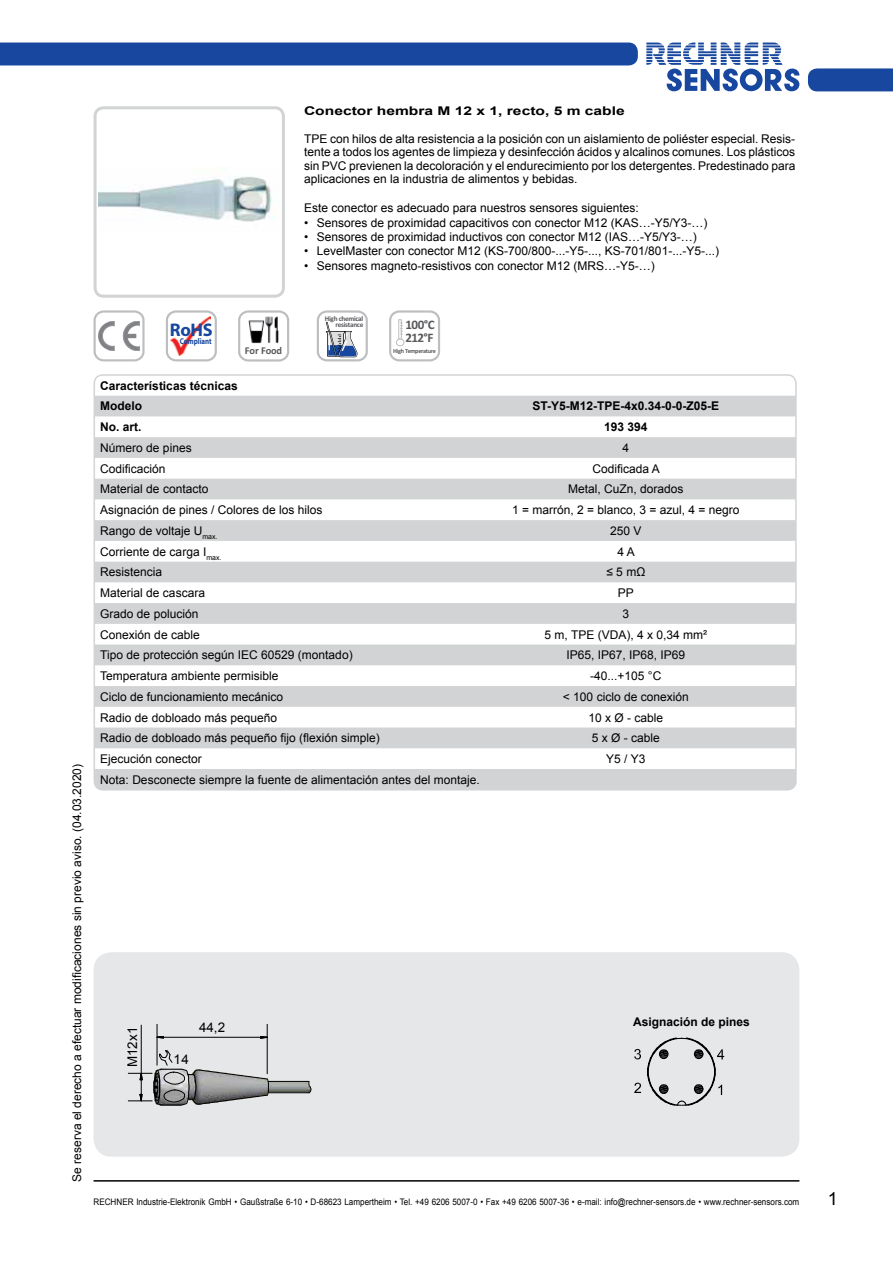
<style>
.page{position:relative;width:893px;height:1263px;background:#fff}
.page>*{position:absolute;margin:0;border:0;box-sizing:border-box;transform-origin:0 0}
.t1{font:700 18.3px "Myriad Pro";color:#17479e}
.t2{font:18px "Arial";color:#000}
.t3{font:13.35px "Arial";color:#000}
.t4{font:700 13.05px/13px "Calibri";letter-spacing:-.055em;color:#58595b}
.t5{font:12px/13.5px "Arial";color:#000;text-align:justify}
.t6{font:700 12px/20.7px "Arial";color:#000}
.t7{font:700 12px "Arial";color:#000;scale:1.3 1}
.t8{font:700 10.5px "Calibri";letter-spacing:-.02em;color:#58595b}
.t9{font:9px "Arial";color:#000;scale:.9 1}
.t10{font:700 8.4px "Myriad Pro";color:#17479e;scale:.82 1}
.t11{font:700 7.2px/6.1px "Calibri";letter-spacing:-.045em;color:#58595b;text-align:right}
.t12{font:700 6.3px "Calibri";letter-spacing:-.045em;color:#58595b}
</style>
<div class="page">
<svg style="left:646px;top:43px;width:153px;height:48px"></svg>
<div style="left:808px;top:68px;width:85px;height:23px;background:#17479e"></div>
<hr style="left:94px;top:1180px;width:705px;height:1px;background:#000">
<div style="left:0;top:43px;width:638px;height:22px;background:#17479e"></div>
<div style="left:94px;top:952px;width:705px;height:205px;background:#e6e7e8;border-radius:18px"></div>
<div style="left:94px;top:310px;width:51px;height:51px;border:2px solid #bcbec0;border-radius:9px"></div>
<svg style="left:98px;top:321px;width:42px;height:30px"></svg>
<div style="left:166px;top:310px;width:51px;height:51px;border:2px solid #bcbec0;border-radius:9px"></div>
<img style="left:171px;top:316px;width:39px;height:40px">
<div style="left:317px;top:310px;width:51px;height:51px;border:2px solid #bcbec0;border-radius:9px"></div>
<svg style="left:325px;top:322px;width:33px;height:35px"></svg>
<div style="left:389px;top:310px;width:51px;height:51px;border:2px solid #bcbec0;border-radius:9px"></div>
<div style="left:396px;top:339px;width:8px;height:7px;border:1px solid #bcbec0;border-radius:50%"></div>
<div style="left:398px;top:319px;width:4px;height:20px;border:1px solid #bcbec0"></div>
<svg style="left:399px;top:320px;width:4px;height:19px"></svg>
<div style="left:238px;top:310px;width:51px;height:52px;border:2px solid #bcbec0;border-radius:9px"></div>
<img style="left:248px;top:316px;width:31px;height:28px">
<div style="left:94px;top:106px;width:191px;height:192px;border:3px solid #d1d3d4;border-radius:9px"></div>
<img style="left:99px;top:176px;width:176px;height:46px">
<img style="left:269px;top:1080px;width:41px;height:14px">
<svg style="left:308px;top:1080px;width:4px;height:13px"></svg>
<hr style="left:268px;top:1081px;width:41px;height:1px;background:#000">
<hr style="left:268px;top:1092px;width:41px;height:1px;background:#000">
<svg style="left:128px;top:1049px;width:141px;height:57px"></svg>
<hr style="left:141px;top:1025px;width:1px;height:48px;background:#000">
<svg style="left:156px;top:1035px;width:8px;height:4px"></svg>
<svg style="left:260px;top:1035px;width:7px;height:4px"></svg>
<hr style="left:164px;top:1037px;width:97px;height:1px;background:#000">
<hr style="left:157px;top:1024px;width:1px;height:41px;background:#000">
<hr style="left:267px;top:1024px;width:1px;height:50px;background:#000">
<svg style="left:634px;top:1049px;width:7px;height:10px"></svg>
<svg style="left:634px;top:1083px;width:7px;height:10px"></svg>
<svg style="left:647px;top:1037px;width:77px;height:69px"></svg>
<svg style="left:94px;top:396px;width:702px;height:394px;fill:#d4d6d7"></svg>
<div style="left:94px;top:374px;width:703px;height:416px;border:2px solid #d1d3d4;border-radius:9px"></div>
<p class="t7" style="left:304px;top:103px;width:248px">Conector hembra M 12 x 1, recto, 5 m cable</p>
<p class="t5" style="left:304px;top:132px;width:493px">TPE con hilos de alta resistencia a la posición con un aislamiento de poliéster especial. Resis&shy;tente a todos los agentes de limpieza y desinfección ácidos y alcalinos comunes. Los plásticos sin PVC previenen la decoloración y el endurecimiento por los detergentes. Predestinado para aplicaciones en la industria de alimentos y bebidas.</p>
<p class="t5" style="left:304px;top:201px;width:336px">Este conector es adecuado para nuestros sensores siguientes:</p>
<p class="t5" style="left:304px;top:216px;width:405px">• Sensores de proximidad capacitivos con conector M12 (KAS…-Y5/Y3-…)</p>
<p class="t5" style="left:304px;top:230px;width:394px">• Sensores de proximidad inductivos con conector M12 (IAS…-Y5/Y3-…)</p>
<p class="t5" style="left:304px;top:245px;width:416px">• LevelMaster con conector M12 (KS-700/800-...-Y5-..., KS-701/801-...-Y5-...)</p>
<p class="t5" style="left:304px;top:259px;width:352px">• Sensores magneto-resistivos con conector M12 (MRS…-Y5-…)</p>
<p class="t5" style="left:70px;top:1181px;width:419px;rotate:-90deg">Se reserva el derecho a efectuar modificaciones sin previo aviso. (04.03.2020)</p>
<h1 class="t1" style="left:170px;top:318px;width:44px">RoHS</h1>
<p class="t10" style="left:180px;top:335px;width:41px">Compliant</p>
<p class="t11" style="left:325px;top:315px;width:40px">High chemical resistance</p>
<p class="t4" style="left:406px;top:318px;width:31px">100°C<br>212°F</p>
<p class="t8" style="left:245px;top:344px;width:39px">For Food</p>
<p class="t12" style="left:393px;top:347px;width:44px">High Temperature</p>
<p class="t6" style="left:100px;top:375px;width:139px">Características técnicas<br>Modelo</p>
<p class="t6" style="left:532px;top:396px;width:188px">ST-Y5-M12-TPE-4x0.34-0-0-Z05-E</p>
<p class="t6" style="left:100px;top:417px;width:43px">No. art.</p>
<p class="t6" style="left:604px;top:417px;width:45px">193 394</p>
<p class="t5" style="left:100px;top:441px;width:93px">Número de pines</p>
<p class="t5" style="left:622px;top:441px;width:8px">4</p>
<p class="t5" style="left:100px;top:462px;width:67px">Codificación</p>
<p class="t5" style="left:592px;top:462px;width:69px">Codificada A</p>
<p class="t5" style="left:100px;top:483px;width:110px">Material de contacto</p>
<p class="t5" style="left:568px;top:483px;width:117px">Metal, CuZn, dorados</p>
<p class="t5" style="left:100px;top:503px;width:224px">Asignación de pines / Colores de los hilos</p>
<p class="t5" style="left:512px;top:503px;width:229px">1 = marrón, 2 = blanco, 3 = azul, 4 = negro</p>
<p class="t5" style="left:100px;top:524px;width:119px">Rango de voltaje U<sub>max.</sub></p>
<p class="t5" style="left:610px;top:524px;width:33px">250 V</p>
<p class="t5" style="left:100px;top:545px;width:123px">Corriente de carga I<sub>max.</sub></p>
<p class="t5" style="left:617px;top:545px;width:19px">4A</p>
<p class="t5" style="left:100px;top:565px;width:64px">Resistencia</p>
<p class="t5" style="left:606px;top:565px;width:40px">≤5mΩ</p>
<p class="t5" style="left:100px;top:586px;width:106px">Material de cascara</p>
<p class="t5" style="left:618px;top:586px;width:18px">PP</p>
<p class="t5" style="left:100px;top:607px;width:100px">Grado de polución</p>
<p class="t5" style="left:622px;top:607px;width:8px">3</p>
<p class="t5" style="left:100px;top:628px;width:101px">Conexión de cable</p>
<p class="t5" style="left:545px;top:628px;width:164px">5 m, TPE (VDA), 4 x 0,34 mm²</p>
<p class="t5" style="left:100px;top:648px;width:254px">Tipo de protección según IEC 60529 (montado)</p>
<p class="t5" style="left:566px;top:648px;width:120px">IP65, IP67, IP68, IP69</p>
<p class="t5" style="left:100px;top:669px;width:180px">Temperatura ambiente permisible</p>
<p class="t5" style="left:590px;top:669px;width:73px">-40...+105 °C</p>
<p class="t5" style="left:100px;top:690px;width:184px">Ciclo de funcionamiento mecánico</p>
<p class="t5" style="left:563px;top:690px;width:127px">&lt; 100 ciclo de conexión</p>
<p class="t5" style="left:100px;top:711px;width:178px">Radio de dobloado más pequeño</p>
<p class="t5" style="left:588px;top:711px;width:76px">10 x Ø - cable</p>
<p class="t5" style="left:100px;top:731px;width:281px">Radio de dobloado más pequeño fijo (flexión simple)</p>
<p class="t5" style="left:592px;top:731px;width:70px">5 x Ø - cable</p>
<p class="t5" style="left:100px;top:752px;width:103px">Ejecución conector</p>
<p class="t5" style="left:606px;top:752px;width:41px">Y5 / Y3</p>
<p class="t5" style="left:100px;top:773px;width:381px">Nota: Desconecte siempre la fuente de alimentación antes del montaje.</p>
<p class="t3" style="left:124px;top:1067px;width:42px;rotate:-90deg">M12x1</p>
<p class="t3" style="left:174px;top:1050px;width:17px">14</p>
<p class="t3" style="left:199px;top:1018px;width:28px">44,2</p>
<p class="t6" style="left:633px;top:1012px;width:118px">Asignación de pines</p>
<p class="t9" style="left:94px;top:1196px;width:786px">RECHNER Industrie-Elektronik GmbH • Gaußstraße 6-10 • D-68623 Lampertheim • Tel. +49 6206 5007-0 • Fax +49 6206 5007-36 • e-mail: info@rechner-sensors.de • www.rechner-sensors.com</p>
<h2 class="t2" style="left:828px;top:1187px;width:12px">1</h2>
</div>
